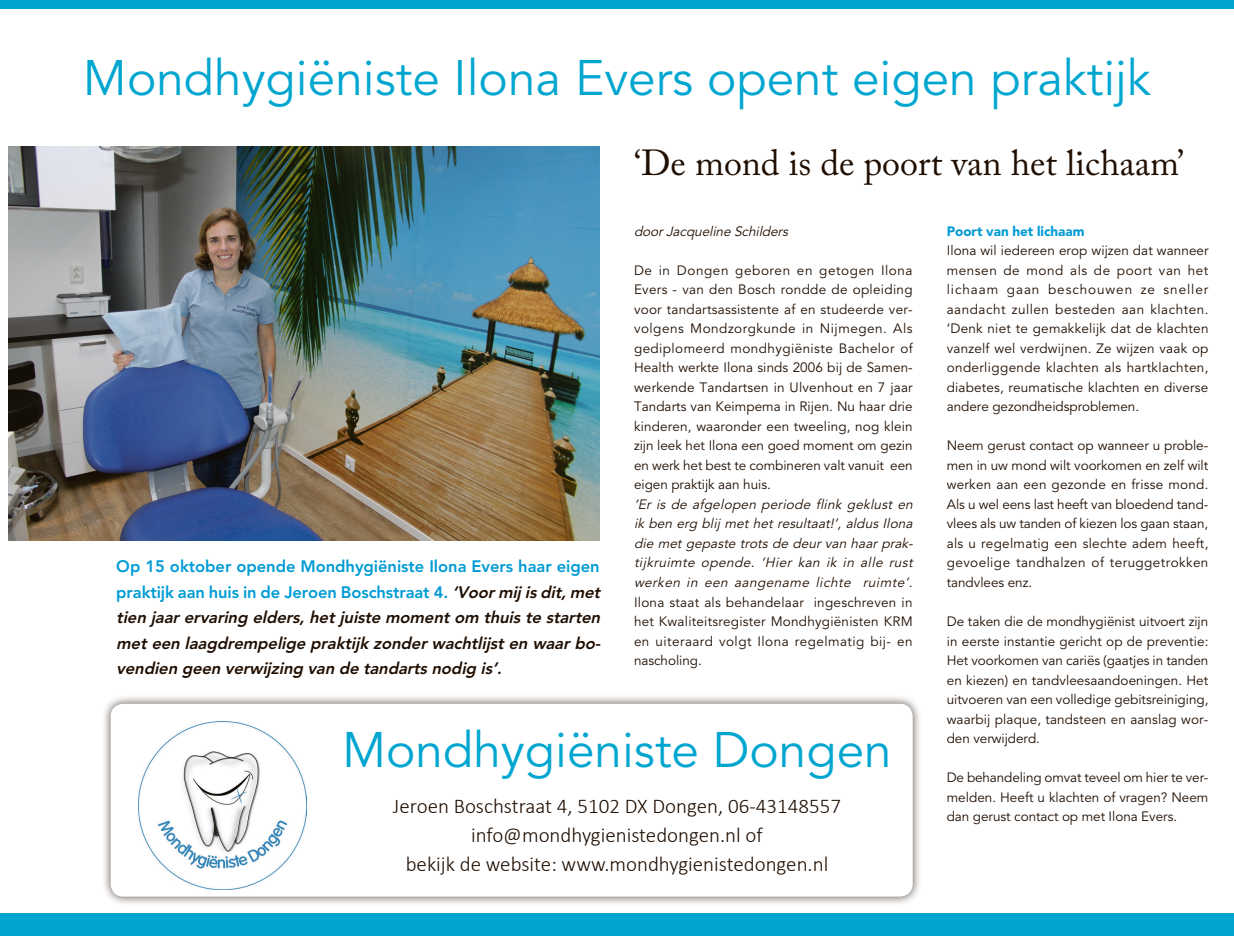
<style>
.page{position:relative;width:1234px;height:936px;background:#fff}
.page>*{position:absolute;margin:0;border:0;box-sizing:border-box;transform-origin:0 0}
.gem-Normaal{font:49.5px "Avenir";color:#00a6d0}
.gem-C1{font:36px "Adobe Caslon Pro";color:#200e00}
.gem-Normaal-2{font:300 21px "Calibri";color:#200e00}
.gem-Normaal-3{font:italic 800 16.5px/25.5px "Avenir";letter-spacing:-.005em;color:#200e00}
.gem-Normaal-4{font:13.5px/19.5px "Avenir";letter-spacing:-.005em;color:#200e00;text-align:justify}
.gem-Normaal-5{font:italic 13.5px/19.5px "Avenir";color:#200e00}
.gem-Normaal-6{font:900 13.5px "Avenir";letter-spacing:-.005em;color:#009bd5}
.s1{font-style:normal;color:#009bd5}
.s2{font-style:normal}
</style>
<div class="page">
<div style="left:101px;top:694px;width:821px;height:212px;background:#200e00;opacity:.75"></div>
<div style="left:111px;top:703px;width:801px;height:193px;background:#fff;border-radius:13px"></div>
<img style="left:138px;top:721px;width:168px;height:168px">
<img style="left:9px;top:146px;width:591px;height:394px">
<div style="left:0;top:0;width:1233px;height:9px;background:#00a6d0"></div>
<div style="left:0;top:913px;width:1233px;height:22px;background:#00a6d0"></div>
<p class="gem-Normaal" style="left:83px;top:50px;width:1069px">Mondhygiëniste Ilona Evers opent eigen praktijk</p>
<p class="gem-C1" style="left:634px;top:141px;width:551px">‘De mond is de poort van het lichaam’</p>
<p class="gem-Normaal-3" style="left:116px;top:554px;width:489px"><span class="s1">Op 15 oktober opende Mondhygiëniste Ilona Evers haar eigen praktijk aan huis in de Jeroen Boschstraat 4.</span> ‘Voormij isdit,met tien jaarervaring elders,hetjuiste momentom thuiste starten meteen laagdrempelige praktijk zonderwachtlijsten waarbo&shy;vendien geen verwijzing van de tandartsnodig is’.</p>
<p class="gem-Normaal-5" style="left:634px;top:222px;width:159px">doorJacqueline Schilders</p>
<p class="gem-Normaal-4" style="left:634px;top:261px;width:280px">De in Dongen geboren en getogen Ilona Evers - van den Bosch rondde de opleiding voor tandartsassistente af en studeerde ver&shy;volgens Mondzorgkunde in Nijmegen. Als gediplomeerd mondhygiëniste Bachelor of Health werkte Ilona sinds 2006 bij de Samen&shy;werkende Tandartsen in Ulvenhout en 7 jaar Tandarts van Keimpema in Rijen. Nu haar drie kinderen, waaronder een tweeling, nog klein zijn leek het Ilona een goed moment om gezin en werk het best te combineren valt vanuit een eigen praktijk aan huis.</p>
<p class="gem-Normaal-5" style="left:634px;top:495px;width:283px">‘Er is de afgelopen periode flink geklust en ik ben erg blij met het resultaat!’, aldus Ilona die met gepaste trots de deur van haar prak&shy;tijkruimte opende. ‘Hier kan ik in alle rust werken in een aangename lichte ruimte’.<br><span class="s2">Ilona staat als behandelaar ingeschreven in het Kwaliteitsregister Mondhygiënisten KRM en uiteraard volgt Ilona regelmatig bij- en nascholing.</span></p>
<p class="gem-Normaal" style="left:342px;top:721px;width:551px">Mondhygiëniste Dongen</p>
<p class="gem-Normaal-2" style="left:393px;top:793px;width:449px">Jeroen Boschstraat 4, 5102 DX Dongen, 06-43148557</p>
<p class="gem-Normaal-2" style="left:471px;top:822px;width:293px">info@mondhygienistedongen.nl of</p>
<p class="gem-Normaal-2" style="left:405px;top:850px;width:424px">bekijk de website: www.mondhygienistedongen.nl</p>
<p class="gem-Normaal-6" style="left:946px;top:223px;width:139px">Poort van het lichaam</p>
<p class="gem-Normaal-4" style="left:946px;top:241px;width:263px">Ilona wil iedereen erop wijzen dat wanneer mensen de mond als de poort van het lichaam gaan beschouwen ze sneller aandacht zullen besteden aan klachten. ‘Denk niet te gemakkelijk dat de klachten vanzelf wel verdwijnen. Ze wijzen vaak op onderliggende klachten als hartklachten, diabetes, reumatische klachten en diverse andere gezondheidsproblemen.</p>
<p class="gem-Normaal-4" style="left:946px;top:436px;width:263px">Neem gerust contact op wanneer u proble&shy;men in uw mond wilt voorkomen en zelf wilt werken aan een gezonde en frisse mond.<br>Als u wel eens last heeft van bloedend tand&shy;vlees als uw tanden of kiezen los gaan staan, als u regelmatig een slechte adem heeft, gevoelige tandhalzen of teruggetrokken tandvlees enz.</p>
<p class="gem-Normaal-4" style="left:946px;top:612px;width:263px">De taken die de mondhygiënist uitvoert zijn in eerste instantie gericht op de preventie:<br>Het voorkomen van cariës (gaatjes in tanden en kiezen) en tandvleesaandoeningen. Het uitvoeren van een volledige gebitsreiniging, waarbij plaque, tandsteen en aanslag wor&shy;den verwijderd.</p>
<p class="gem-Normaal-4" style="left:946px;top:768px;width:263px">De behandeling omvat teveel om hier te ver&shy;melden. Heeft u klachten of vragen? Neem dan gerust contact op met Ilona Evers.</p>
</div>
